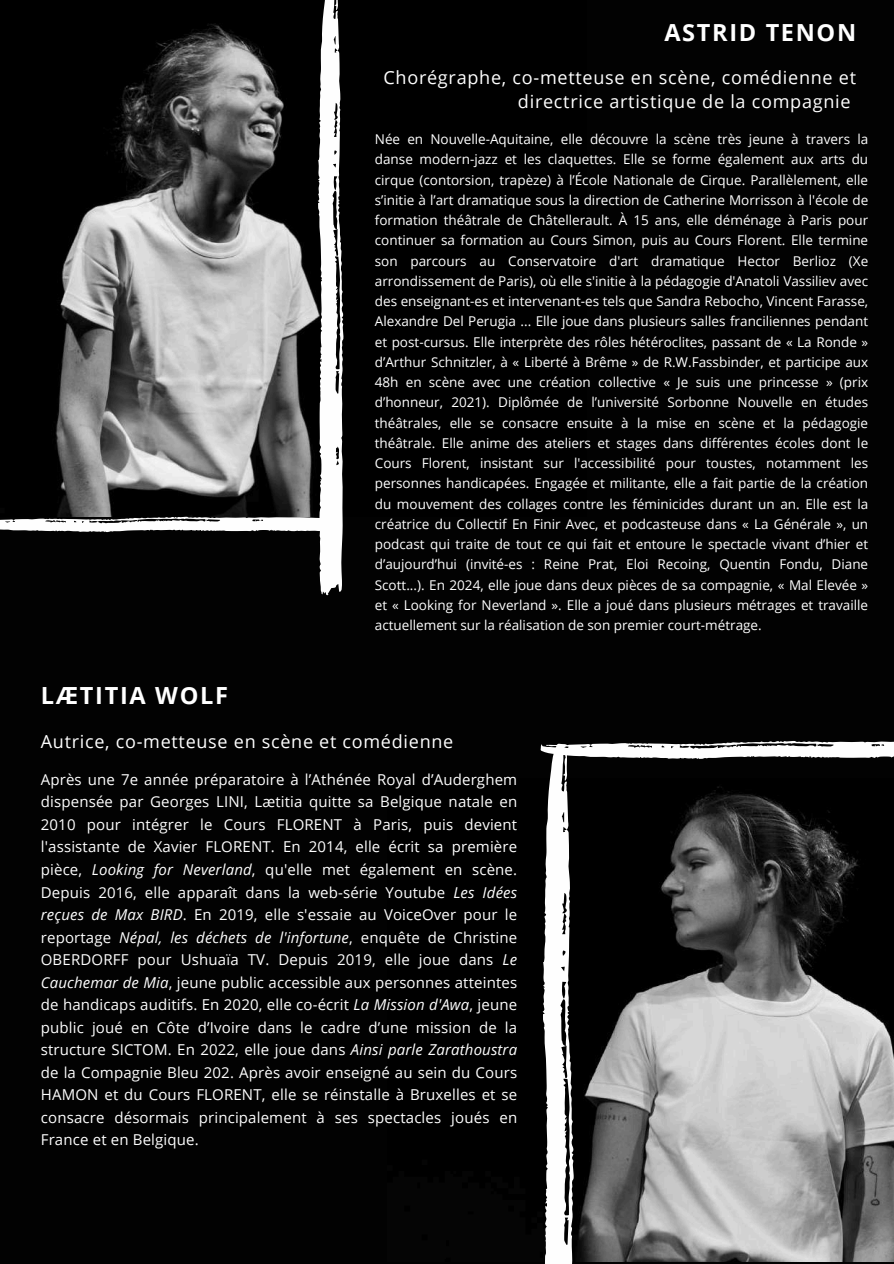
<style>
.page{position:relative;width:894px;height:1264px;background:#fff}
.page>*{position:absolute;margin:0;border:0;box-sizing:border-box;transform-origin:0 0}
.t1{font:700 23.55px "Open Sans";letter-spacing:.07em;color:#fff}
.t2{font:18px/24.8px "Open Sans";letter-spacing:.04em;color:#fff}
.t3{font:18px "Open Sans";letter-spacing:.04em;color:#fefefe}
.t4{font:15px/22.5px "Open Sans";letter-spacing:.01em;color:#fefefe;text-align:justify}
.t5{font:13.5px/20.2px "Open Sans";color:#fff;text-align:justify}
.s1{font-style:italic}
</style>
<div class="page">
<div style="left:0;top:0;width:893px;height:1263px;background:#020202"></div>
<svg style="left:0;top:0;width:343px;height:596px"></svg>
<svg style="left:540px;top:741px;width:353px;height:522px"></svg>
<h1 class="t1" style="left:664px;top:15px;width:193px">ASTRID TENON</h1>
<h2 class="t2" style="left:517px;top:64px;width:339px;text-indent:-134px">Chorégraphe, co-metteuse en scène, comédienne et directrice artistique de la compagnie</h2>
<p class="t5" style="left:375px;top:129px;width:495px">Née en Nouvelle-Aquitaine, elle découvre la scène très jeune à travers la danse modern-jazz et les claquettes. Elle se forme également aux arts du cirque (contorsion, trapèze) à l’École Nationale de Cirque. Parallèlement, elle s’initie à l’art dramatique sous la direction de Catherine Morrisson à l'école de formation théâtrale de Châtellerault. À 15 ans, elle déménage à Paris pour continuer sa formation au Cours Simon, puis au Cours Florent. Elle termine son parcours au Conservatoire d'art dramatique Hector Berlioz (Xe arrondissement de Paris), où elle s'initie à la pédagogie d'Anatoli Vassiliev avec des enseignant-es et intervenant-es tels que Sandra Rebocho, Vincent Farasse, Alexandre Del Perugia ... Elle joue dans plusieurs salles franciliennes pendant et post-cursus. Elle interprète des rôles hétéroclites, passant de « La Ronde » d’Arthur Schnitzler, à « Liberté à Brême » de R.W.Fassbinder, et participe aux 48h en scène avec une création collective « Je suis une princesse » (prix d’honneur, 2021). Diplômée de l’université Sorbonne Nouvelle en études théâtrales, elle se consacre ensuite à la mise en scène et la pédagogie théâtrale. Elle anime des ateliers et stages dans différentes écoles dont le Cours Florent, insistant sur l'accessibilité pour toustes, notamment les personnes handicapées. Engagée et militante, elle a fait partie de la création du mouvement des collages contre les féminicides durant un an. Elle est la créatrice du Collectif En Finir Avec, et podcasteuse dans « La Générale », un podcast qui traite de tout ce qui fait et entoure le spectacle vivant d’hier et d’aujourd’hui (invité-es : Reine Prat, Eloi Recoing, Quentin Fondu, Diane Scott...). En 2024, elle joue dans deux pièces de sa compagnie, « Mal Elevée » et « Looking for Neverland ». Elle a joué dans plusieurs métrages et travaille actuellement sur la réalisation de son premier court-métrage.</p>
<h1 class="t1" style="left:41px;top:679px;width:189px">LÆTITIA WOLF</h1>
<h2 class="t3" style="left:41px;top:728px;width:414px">Autrice, co-metteuse en scène et comédienne</h2>
<p class="t4" style="left:41px;top:768px;width:478px">Après une 7e année préparatoire à l’Athénée Royal d’Auderghem dispensée par Georges LINI, Lætitia quitte sa Belgique natale en 2010 pour intégrer le Cours FLORENT à Paris, puis devient l'assistante de Xavier FLORENT. En 2014, elle écrit sa première pièce, <span class="s1">Looking for Neverland</span>, qu'elle met également en scène.<br>Depuis 2016, elle apparaît dans la web-série Youtube <span class="s1">Les Idées reçues de Max BIRD</span>. En 2019, elle s'essaie au VoiceOver pour le reportage <span class="s1">Népal, les déchets de l'infortune</span>, enquête de Christine OBERDORFF pour Ushuaïa TV. Depuis 2019, elle joue dans <span class="s1">Le Cauchemar de Mia</span>, jeune public accessible aux personnes atteintes de handicaps auditifs. En 2020, elle co-écrit <span class="s1">La Mission d'Awa</span>, jeune public joué en Côte d’Ivoire dans le cadre d’une mission de la structure SICTOM. En 2022, elle joue dans <span class="s1">Ainsi parle Zarathoustra </span>de la Compagnie Bleu 202. Après avoir enseigné au sein du Cours HAMON et du Cours FLORENT, elle se réinstalle à Bruxelles et se consacre désormais principalement à ses spectacles joués en France et en Belgique.</p>
</div>
